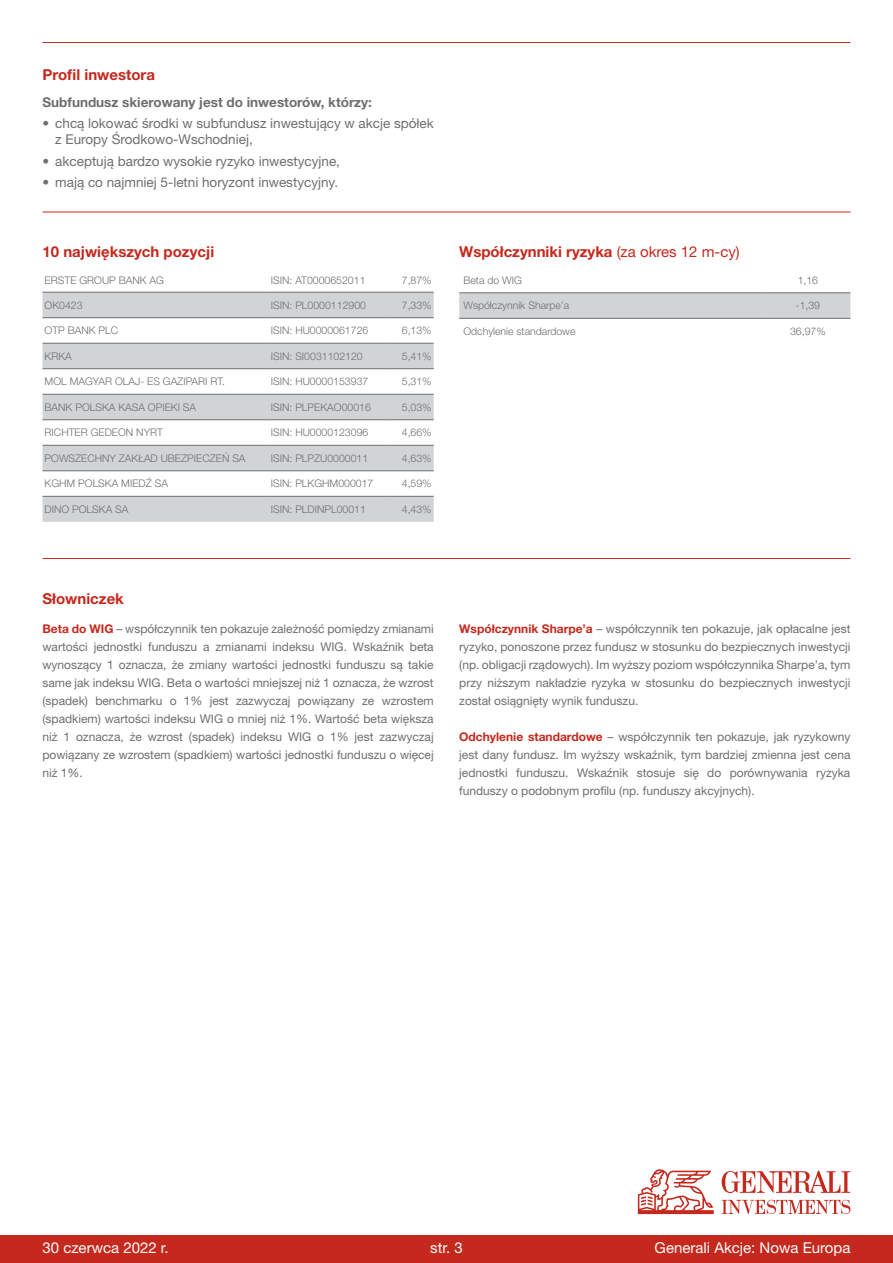
<style>
.page{position:relative;width:893px;height:1263px;background:#fff}
.page>*{position:absolute;margin:0;border:0;box-sizing:border-box;transform-origin:0 0}
.t1{font:700 15px "Helvetica Neue LT Pro";color:#c5281c}
.t2{font:15px "Helvetica Neue LT Pro";color:#fff}
.t3{font:13.5px/16.8px "Helvetica Neue LT Pro";color:#6d6e71}
.t4{font:700 13.5px "Helvetica Neue LT Pro";color:#6d6e71}
.t5{font:12px/18px "Helvetica Neue LT Pro";color:#6d6e71;text-align:justify}
.t6{font:300 10.5px "Helvetica Neue LT Pro";color:#6d6e71}
.s1{font-weight:400}
.s2{font-weight:700;color:#c5281c}
</style>
<div class="page">
<hr style="left:43px;top:558px;width:807px;height:1px;background:#c5281c">
<svg style="left:43px;top:291px;width:391px;height:1px"></svg>
<svg style="left:43px;top:293px;width:391px;height:229px;fill:#d1d3d4"></svg>
<hr style="left:43px;top:292px;width:226px;height:1px;background:#6d6e71">
<hr style="left:269px;top:292px;width:119px;height:1px;background:#6d6e71">
<hr style="left:388px;top:292px;width:46px;height:1px;background:#6d6e71">
<hr style="left:43px;top:317px;width:226px;height:1px;background:#6d6e71">
<hr style="left:269px;top:317px;width:119px;height:1px;background:#6d6e71">
<hr style="left:388px;top:317px;width:46px;height:1px;background:#6d6e71">
<hr style="left:43px;top:343px;width:226px;height:1px;background:#6d6e71">
<hr style="left:269px;top:343px;width:119px;height:1px;background:#6d6e71">
<hr style="left:388px;top:343px;width:46px;height:1px;background:#6d6e71">
<hr style="left:43px;top:368px;width:226px;height:1px;background:#6d6e71">
<hr style="left:269px;top:368px;width:119px;height:1px;background:#6d6e71">
<hr style="left:388px;top:368px;width:46px;height:1px;background:#6d6e71">
<hr style="left:43px;top:394px;width:226px;height:1px;background:#6d6e71">
<hr style="left:269px;top:394px;width:119px;height:1px;background:#6d6e71">
<hr style="left:388px;top:394px;width:46px;height:1px;background:#6d6e71">
<hr style="left:43px;top:419px;width:226px;height:1px;background:#6d6e71">
<hr style="left:269px;top:419px;width:119px;height:1px;background:#6d6e71">
<hr style="left:388px;top:419px;width:46px;height:1px;background:#6d6e71">
<hr style="left:43px;top:445px;width:226px;height:1px;background:#6d6e71">
<hr style="left:269px;top:445px;width:119px;height:1px;background:#6d6e71">
<hr style="left:388px;top:445px;width:46px;height:1px;background:#6d6e71">
<hr style="left:43px;top:470px;width:226px;height:1px;background:#6d6e71">
<hr style="left:269px;top:470px;width:119px;height:1px;background:#6d6e71">
<hr style="left:388px;top:470px;width:46px;height:1px;background:#6d6e71">
<hr style="left:43px;top:496px;width:226px;height:1px;background:#6d6e71">
<hr style="left:269px;top:496px;width:119px;height:1px;background:#6d6e71">
<hr style="left:388px;top:496px;width:46px;height:1px;background:#6d6e71">
<hr style="left:43px;top:42px;width:807px;height:1px;background:#c5281c">
<hr style="left:43px;top:212px;width:807px;height:1px;background:#c5281c">
<svg style="left:459px;top:292px;width:391px;height:26px;background:#ced0d1"></svg>
<hr style="left:459px;top:293px;width:306px;height:1px;background:#6d6e71">
<hr style="left:765px;top:293px;width:85px;height:1px;background:#6d6e71">
<hr style="left:459px;top:318px;width:306px;height:1px;background:#6d6e71">
<hr style="left:765px;top:318px;width:85px;height:1px;background:#6d6e71">
<div style="left:0;top:1235px;width:893px;height:28px;background:#c5281c"></div>
<svg style="left:638px;top:1169px;width:76px;height:45px"></svg>
<svg style="left:722px;top:1200px;width:128px;height:14px"></svg>
<svg style="left:722px;top:1171px;width:128px;height:22px"></svg>
<p class="t1" style="left:43px;top:65px;width:114px">Profil inwestora</p>
<p class="t4" style="left:43px;top:93px;width:331px">Subfundusz skierowany jest do inwestorów, którzy:</p>
<p class="t3" style="left:55px;top:114px;width:380px;text-indent:-13px">• chcą lokować środki w subfundusz inwestujący w akcje spółek z Europy Środkowo-Wschodniej,</p>
<p class="t3" style="left:43px;top:152px;width:299px">• akceptują bardzo wysokie ryzyko inwestycyjne,</p>
<p class="t3" style="left:43px;top:173px;width:297px">• mają co najmniej 5-letni horyzont inwestycyjny.</p>
<p class="t1" style="left:43px;top:242px;width:173px">10 największych pozycji</p>
<p class="t6" style="left:45px;top:273px;width:121px">ERSTE GROUP BANK AG</p>
<p class="t6" style="left:271px;top:273px;width:96px">ISIN: AT0000652011</p>
<p class="t6" style="left:402px;top:273px;width:31px">7,87%</p>
<p class="t6" style="left:45px;top:299px;width:39px">OK0423</p>
<p class="t6" style="left:271px;top:299px;width:97px">ISIN: PL0000112900</p>
<p class="t6" style="left:402px;top:299px;width:31px">7,33%</p>
<p class="t6" style="left:45px;top:324px;width:75px">OTP BANK PLC</p>
<p class="t6" style="left:271px;top:324px;width:99px">ISIN: HU0000061726</p>
<p class="t6" style="left:402px;top:324px;width:31px">6,13%</p>
<p class="t6" style="left:45px;top:350px;width:29px">KRKA</p>
<p class="t6" style="left:271px;top:350px;width:93px">ISIN: SI0031102120</p>
<p class="t6" style="left:402px;top:350px;width:31px">5,41%</p>
<p class="t6" style="left:45px;top:375px;width:182px">MOL MAGYAR OLAJ- ES GAZIPARI RT.</p>
<p class="t6" style="left:271px;top:375px;width:99px">ISIN: HU0000153937</p>
<p class="t6" style="left:402px;top:375px;width:31px">5,31%</p>
<p class="t6" style="left:45px;top:401px;width:153px">BANK POLSKA KASA OPIEKI SA</p>
<p class="t6" style="left:271px;top:401px;width:101px">ISIN: PLPEKAO00016</p>
<p class="t6" style="left:402px;top:401px;width:31px">5,03%</p>
<p class="t6" style="left:45px;top:426px;width:120px">RICHTER GEDEON NYRT</p>
<p class="t6" style="left:271px;top:426px;width:99px">ISIN: HU0000123096</p>
<p class="t6" style="left:402px;top:426px;width:31px">4,66%</p>
<p class="t6" style="left:45px;top:452px;width:202px">POWSZECHNY ZAKŁAD UBEZPIECZEŃ SA</p>
<p class="t6" style="left:271px;top:452px;width:99px">ISIN: PLPZU0000011</p>
<p class="t6" style="left:402px;top:452px;width:31px">4,63%</p>
<p class="t6" style="left:45px;top:477px;width:125px">KGHM POLSKA MIEDŹ SA</p>
<p class="t6" style="left:271px;top:477px;width:104px">ISIN: PLKGHM000017</p>
<p class="t6" style="left:402px;top:477px;width:31px">4,59%</p>
<p class="t6" style="left:45px;top:503px;width:85px">DINO POLSKA SA</p>
<p class="t6" style="left:271px;top:503px;width:97px">ISIN: PLDINPL00011</p>
<p class="t6" style="left:402px;top:503px;width:31px">4,43%</p>
<p class="t1" style="left:459px;top:242px;width:282px">Współczynniki ryzyka <span class="s1">(za okres 12 m-cy)</span></p>
<p class="t6" style="left:463px;top:274px;width:60px">Beta do WIG</p>
<p class="t6" style="left:798px;top:274px;width:22px">1,16</p>
<p class="t6" style="left:463px;top:299px;width:107px">Współczynnik Sharpe’a</p>
<p class="t6" style="left:796px;top:299px;width:26px">-1,39</p>
<p class="t6" style="left:463px;top:325px;width:114px">Odchylenie standardowe</p>
<p class="t6" style="left:790px;top:325px;width:37px">36,97%</p>
<p class="t1" style="left:43px;top:589px;width:83px">Słowniczek</p>
<p class="t5" style="left:43px;top:620px;width:393px"><span class="s2">Beta do WIG</span> – współczynnik ten pokazuje zależność pomiędzy zmianami wartości jednostki funduszu a zmianami indeksu WIG. Wskaźnik beta wynoszący 1 oznacza, że zmiany wartości jednostki funduszu są takie same jak indeksu WIG. Beta o wartości mniejszej niż 1 oznacza, że wzrost (spadek) benchmarku o 1% jest zazwyczaj powiązany ze wzrostem (spadkiem) wartości indeksu WIG o mniej niż 1%. Wartość beta większa niż 1 oznacza, że wzrost (spadek) indeksu WIG o 1% jest zazwyczaj powiązany ze wzrostem (spadkiem) wartości jednostki funduszu o więcej niż 1%.</p>
<p class="t5" style="left:459px;top:620px;width:393px"><span class="s2">Współczynnik Sharpe’a</span> – współczynnik ten pokazuje, jak opłacalne jest ryzyko, ponoszone przez fundusz w stosunku do bezpiecznych inwestycji (np. obligacji rządowych). Im wyższy poziom współczynnika Sharpe’a, tym przy niższym nakładzie ryzyka w stosunku do bezpiecznych inwestycji został osiągnięty wynik funduszu.</p>
<p class="t5" style="left:459px;top:728px;width:393px"><span class="s2">Odchylenie standardowe</span> – współczynnik ten pokazuje, jak ryzykowny jest dany fundusz. Im wyższy wskaźnik, tym bardziej zmienna jest cena jednostki funduszu. Wskaźnik stosuje się do porównywania ryzyka funduszy o podobnym profilu (np. funduszy akcyjnych).</p>
<p class="t2" style="left:43px;top:1238px;width:128px">30 czerwca 2022 r.</p>
<p class="t2" style="left:430px;top:1238px;width:34px">str. 3</p>
<p class="t2" style="left:655px;top:1238px;width:197px">Generali Akcje: Nowa Europa</p>
</div>
